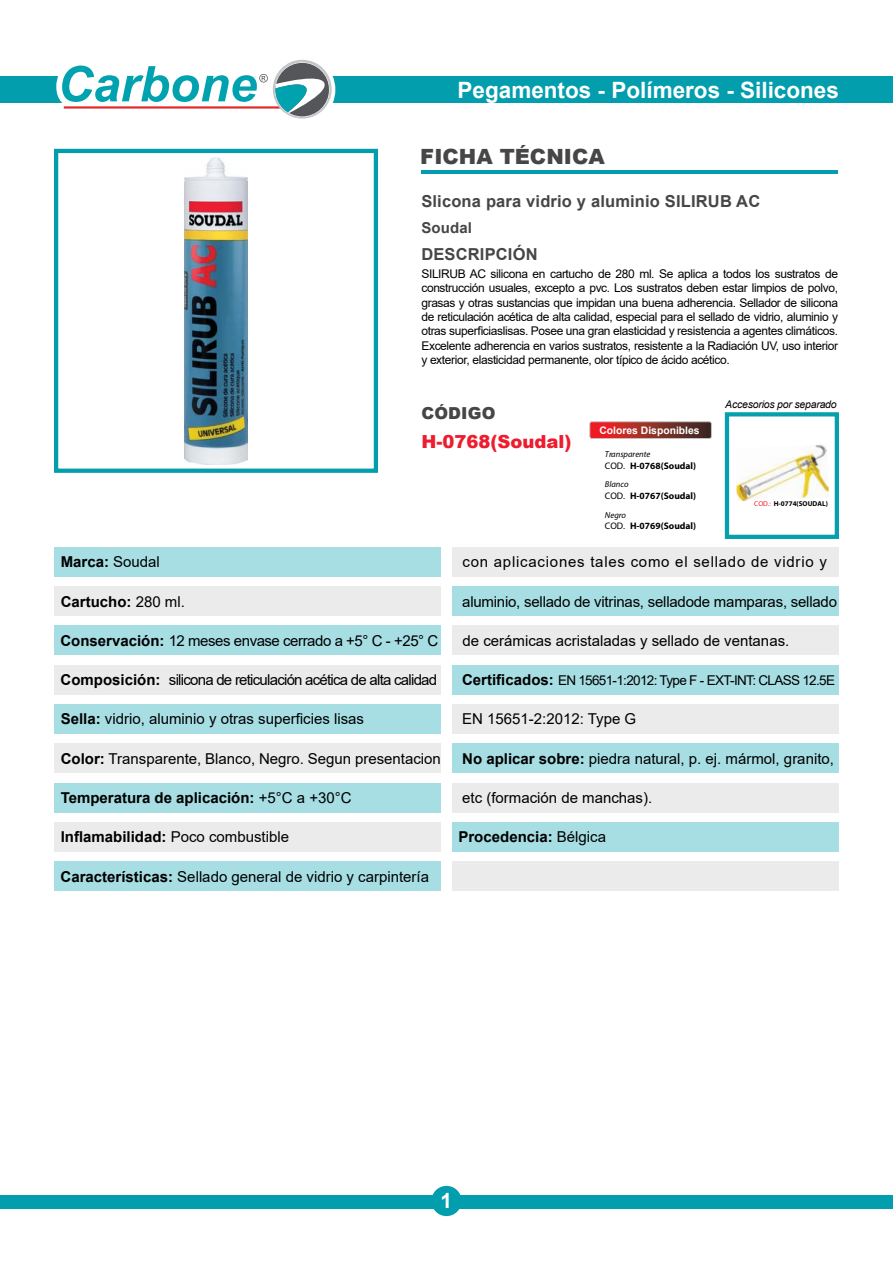
<style>
.page{position:relative;width:893px;height:1263px;background:#fff}
.page>*{position:absolute;margin:0;border:0;box-sizing:border-box;transform-origin:0 0}
.t1{font:700 22.5px "Arial";color:#fff}
.t2{font:900 21px "Arial";color:#464547}
.t3{font:700 21px "Arial";color:#fff}
.t4{font:900 18px "Arial";color:#ed1c2e}
.t5{font:700 16.5px "Arial";letter-spacing:.01em;color:#464547}
.t6{font:900 16.5px "Arial";letter-spacing:.01em;color:#464547}
.t7{font:15px "Arial";color:#000}
.t8{font:700 15px "Arial";color:#000}
.t9{font:15px "Arial";letter-spacing:-.05em;color:#000}
.t10{font:15px "Arial";letter-spacing:-.03em;color:#000}
.t11{font:15px "Arial";letter-spacing:.05em;color:#000}
.t12{font:700 15px "Arial";letter-spacing:.01em;color:#464547}
.t13{font:13.5px "Arial";letter-spacing:-.05em;color:#000}
.t14{font:12px/14.4px "Arial";letter-spacing:-.03em;color:#000;text-align:justify}
.t15{font:italic 10.5px "Arial";letter-spacing:-.02em;color:#000}
.t16{font:700 10.35px "Arial";color:#fff}
.t17{font:700 9.45px "Myriad Pro";color:#000101}
.t18{font:italic 8.7px "Myriad Pro";color:#000101}
.t19{font:700 7.05px "Myriad Pro";color:#000}
.s1{font-weight:400}
.s2{font-weight:400;color:#ed1d24}
.s3{font-weight:700}
.s4{font-weight:700;font-size:15px}
</style>
<div class="page">
<div style="left:0;top:77px;width:62px;height:26px;background:#039ead"></div>
<div style="left:303px;top:77px;width:590px;height:26px;background:#039ead"></div>
<div style="left:264px;top:54px;width:71px;height:71px;border:12px solid #fff;border-radius:50%"></div>
<svg style="left:273px;top:60px;width:59px;height:59px"></svg>
<svg style="left:47px;top:54px;width:282px;height:63px"></svg>
<hr style="left:421px;top:171px;width:417px;height:3px;background:#039ead">
<div style="left:0;top:1195px;width:893px;height:14px;background:#039ead"></div>
<div style="left:431px;top:1186px;width:31px;height:30px;background:#039ead;border-radius:50%"></div>
<div style="left:54px;top:547px;width:387px;height:30px;background:#a6dee3"></div>
<div style="left:452px;top:547px;width:387px;height:30px;background:#ebebeb"></div>
<div style="left:54px;top:586px;width:387px;height:30px;background:#ebebeb"></div>
<div style="left:452px;top:586px;width:387px;height:30px;background:#a6dee3"></div>
<div style="left:54px;top:626px;width:387px;height:29px;background:#a6dee3"></div>
<div style="left:452px;top:626px;width:387px;height:29px;background:#ebebeb"></div>
<div style="left:54px;top:665px;width:387px;height:29px;background:#ebebeb"></div>
<div style="left:54px;top:743px;width:387px;height:30px;background:#ebebeb"></div>
<div style="left:54px;top:822px;width:387px;height:30px;background:#ebebeb"></div>
<div style="left:452px;top:665px;width:387px;height:29px;background:#a6dee3"></div>
<div style="left:452px;top:743px;width:387px;height:30px;background:#a6dee3"></div>
<div style="left:452px;top:822px;width:387px;height:30px;background:#a6dee3"></div>
<div style="left:54px;top:704px;width:387px;height:30px;background:#a6dee3"></div>
<div style="left:54px;top:783px;width:387px;height:29px;background:#a6dee3"></div>
<div style="left:54px;top:861px;width:387px;height:30px;background:#a6dee3"></div>
<div style="left:452px;top:704px;width:387px;height:30px;background:#ebebeb"></div>
<div style="left:452px;top:783px;width:387px;height:29px;background:#ebebeb"></div>
<div style="left:452px;top:861px;width:387px;height:30px;background:#ebebeb"></div>
<img style="left:184px;top:157px;width:64px;height:307px">
<div style="left:54px;top:149px;width:324px;height:324px;border:4px solid #039ead"></div>
<div style="left:725px;top:412px;width:114px;height:127px;border:4px solid #069fad"></div>
<img style="left:736px;top:444px;width:93px;height:57px">
<svg style="left:589px;top:421px;width:123px;height:18px;background:#9d403c"></svg>
<h1 class="t1" style="left:458px;top:74px;width:383px">Pegamentos - Polímeros - Silicones</h1>
<h2 class="t2" style="left:420px;top:141px;width:186px">FICHA TÉCNICA</h2>
<h3 class="t5" style="left:421px;top:189px;width:340px">Slicona para vidrio y aluminio SILIRUB AC</h3>
<h3 class="t5" style="left:421px;top:242px;width:118px">DESCRIPCIÓN</h3>
<p class="t12" style="left:421px;top:217px;width:52px">Soudal</p>
<p class="t14" style="left:421px;top:266px;width:418px">SILIRUB AC silicona en cartucho de 280 ml. Se aplica a todos los sustratos de construcción usuales, excepto a pvc. Los sustratos deben estar limpios de polvo, grasas y otras sustancias que impidan una buena adherencia. Sellador de silicona de reticulación acética de alta calidad, especial para el sellado de vidrio, aluminio y otras superficiaslisas. Posee una gran elasticidad y resistencia a agentes climáticos.<br>Excelente adherencia en varios sustratos, resistente a la Radiación UV, uso interior y exterior, elasticidad permanente, olor típico de ácido acético.</p>
<h3 class="t6" style="left:421px;top:401px;width:76px">CÓDIGO</h3>
<h3 class="t4" style="left:421px;top:428px;width:152px">H-0768(Soudal)</h3>
<p class="t16" style="left:599px;top:423px;width:102px">Colores Disponibles</p>
<p class="t17" style="left:605px;top:459px;width:93px"><span class="s1">COD.</span> H-0768(Soudal)</p>
<p class="t18" style="left:605px;top:448px;width:47px">Transparente</p>
<p class="t17" style="left:605px;top:489px;width:93px"><span class="s1">COD.</span> H-0767(Soudal)</p>
<p class="t18" style="left:605px;top:479px;width:25px">Blanco</p>
<p class="t17" style="left:605px;top:519px;width:93px"><span class="s1">COD.</span> H-0769(Soudal)</p>
<p class="t18" style="left:605px;top:509px;width:23px">Negro</p>
<p class="t15" style="left:725px;top:397px;width:113px">Accesorios por separado</p>
<p class="t19" style="left:754px;top:499px;width:75px"><span class="s2">COD.:</span> H-0774(SOUDAL)</p>
<p class="t8" style="left:61px;top:551px;width:101px">Marca: <span class="s1">Soudal</span></p>
<p class="t8" style="left:61px;top:591px;width:126px">Cartucho: <span class="s1">280 ml.</span></p>
<p class="t10" style="left:60px;top:630px;width:379px"><span class="s3">Conservación:</span> 12 meses envase cerrado a +5° C - +25° C</p>
<p class="t9" style="left:61px;top:669px;width:378px"><span class="s3">Composición:</span> silicona de reticulación acética de alta calidad</p>
<p class="t7" style="left:61px;top:709px;width:305px"><span class="s3">Sella:</span> vidrio, aluminio y otras superficies lisas</p>
<p class="t7" style="left:61px;top:748px;width:382px"><span class="s3">Color:</span> Transparente, Blanco, Negro. Segun presentacion</p>
<p class="t8" style="left:61px;top:787px;width:292px">Temperatura de aplicación: <span class="s1">+5°C a +30°C</span></p>
<p class="t8" style="left:61px;top:826px;width:230px">Inflamabilidad: <span class="s1">Poco combustible</span></p>
<p class="t7" style="left:61px;top:866px;width:370px"><span class="s3">Características:</span> Sellado general de vidrio y carpintería</p>
<p class="t11" style="left:463px;top:552px;width:366px">con aplicaciones tales como el sellado de vidrio y</p>
<p class="t7" style="left:462px;top:591px;width:376px">aluminio, sellado de vitrinas, selladode mamparas, sellado</p>
<p class="t7" style="left:462px;top:630px;width:328px">de cerámicas acristaladas y sellado de ventanas.</p>
<p class="t13" style="left:462px;top:671px;width:374px"><span class="s4">Certificados:</span> EN 15651-1:2012: Type F - EXT-INT: CLASS 12.5E</p>
<p class="t7" style="left:462px;top:708px;width:176px">EN 15651-2:2012: Type G</p>
<p class="t7" style="left:462px;top:748px;width:373px"><span class="s3">No aplicar sobre:</span> piedra natural, p. ej. mármol, granito,</p>
<p class="t7" style="left:462px;top:787px;width:192px">etc (formación de manchas).</p>
<p class="t8" style="left:458px;top:826px;width:149px">Procedencia: <span class="s1">Bélgica</span></p>
<h2 class="t3" style="left:441px;top:1186px;width:13px">1</h2>
</div>
